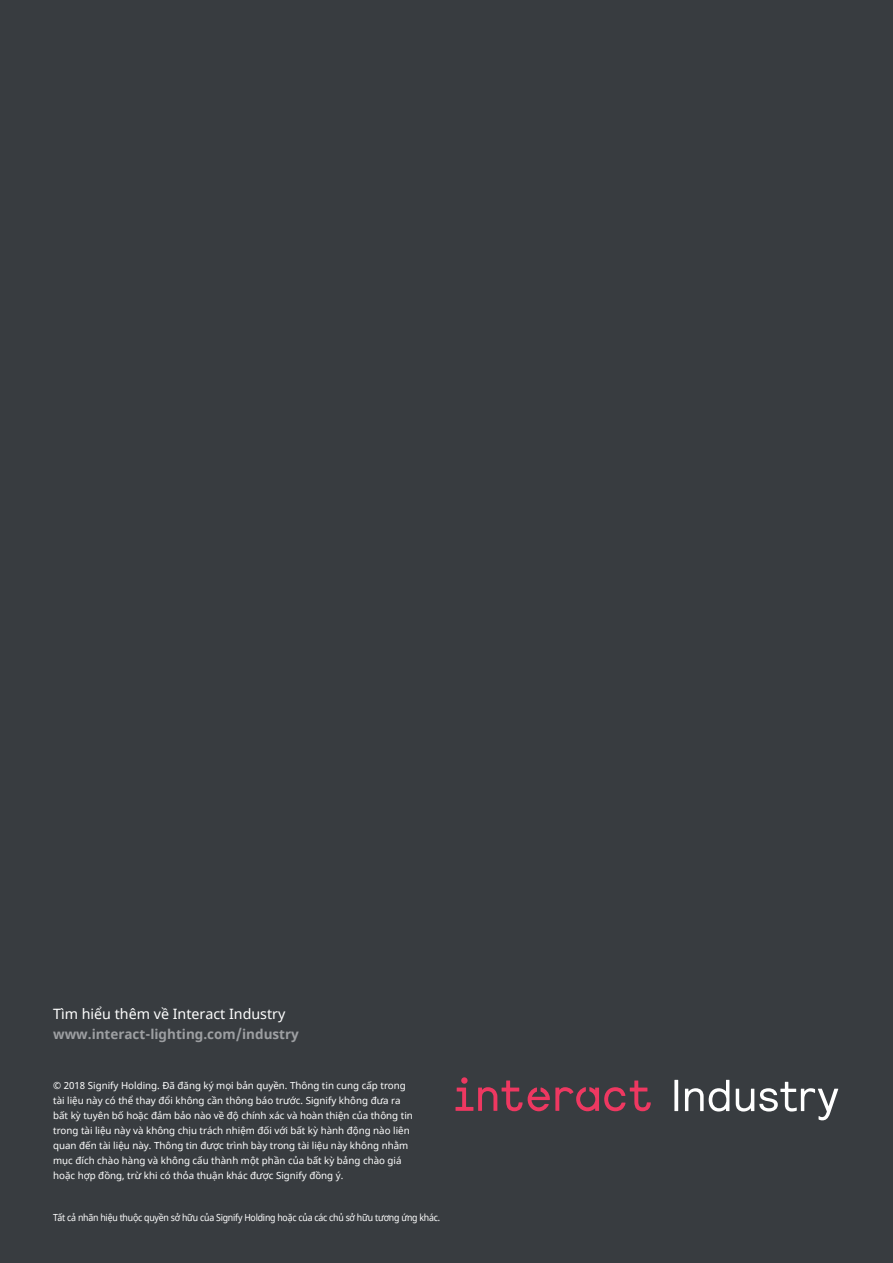
<style>
.page{position:relative;width:893px;height:1263px;background:#383c40}
.page>*{position:absolute;margin:0;border:0;box-sizing:border-box;transform-origin:0 0}
.t1{font:14.25px "Noto Sans";color:#fff}
.t2{font:700 13.5px "Noto Sans";color:#9d9fa2}
.t3{font:9.75px/15px "Noto Sans";color:#fff}
.t4{font:9.75px "Noto Sans";letter-spacing:-.025em;color:#fff;scale:.9 1}
</style>
<div class="page">
<svg style="left:455px;top:1077px;width:196px;height:34px"></svg>
<svg style="left:674px;top:1080px;width:164px;height:40px"></svg>
<h1 class="t1" style="left:53px;top:1004px;width:234px">Tìm hiểu thêm về Interact Industry</h1>
<h2 class="t2" style="left:53px;top:1024px;width:247px">www.interact-lighting.com/industry</h2>
<p class="t3" style="left:53px;top:1078px;width:361px">© 2018 Signify Holding. Đã đăng ký mọi bản quyền. Thông tin cung cấp trong tài liệu này có thể thay đổi không cần thông báo trước. Signify không đưa ra bất kỳ tuyên bố hoặc đảm bảo nào về độ chính xác và hoàn thiện của thông tin trong tài liệu này và không chịu trách nhiệm đối với bất kỳ hành động nào liên quan đến tài liệu này. Thông tin được trình bày trong tài liệu này không nhằm mục đích chào hàng và không cấu thành một phần của bất kỳ bảng chào giá hoặc hợp đồng, trừ khi có thỏa thuận khác được Signify đồng ý.</p>
<p class="t4" style="left:53px;top:1211px;width:431px">Tất cả nhãn hiệu thuộc quyền sở hữu của Signify Holding hoặc của các chủ sở hữu tương ứng khác.</p>
</div>
